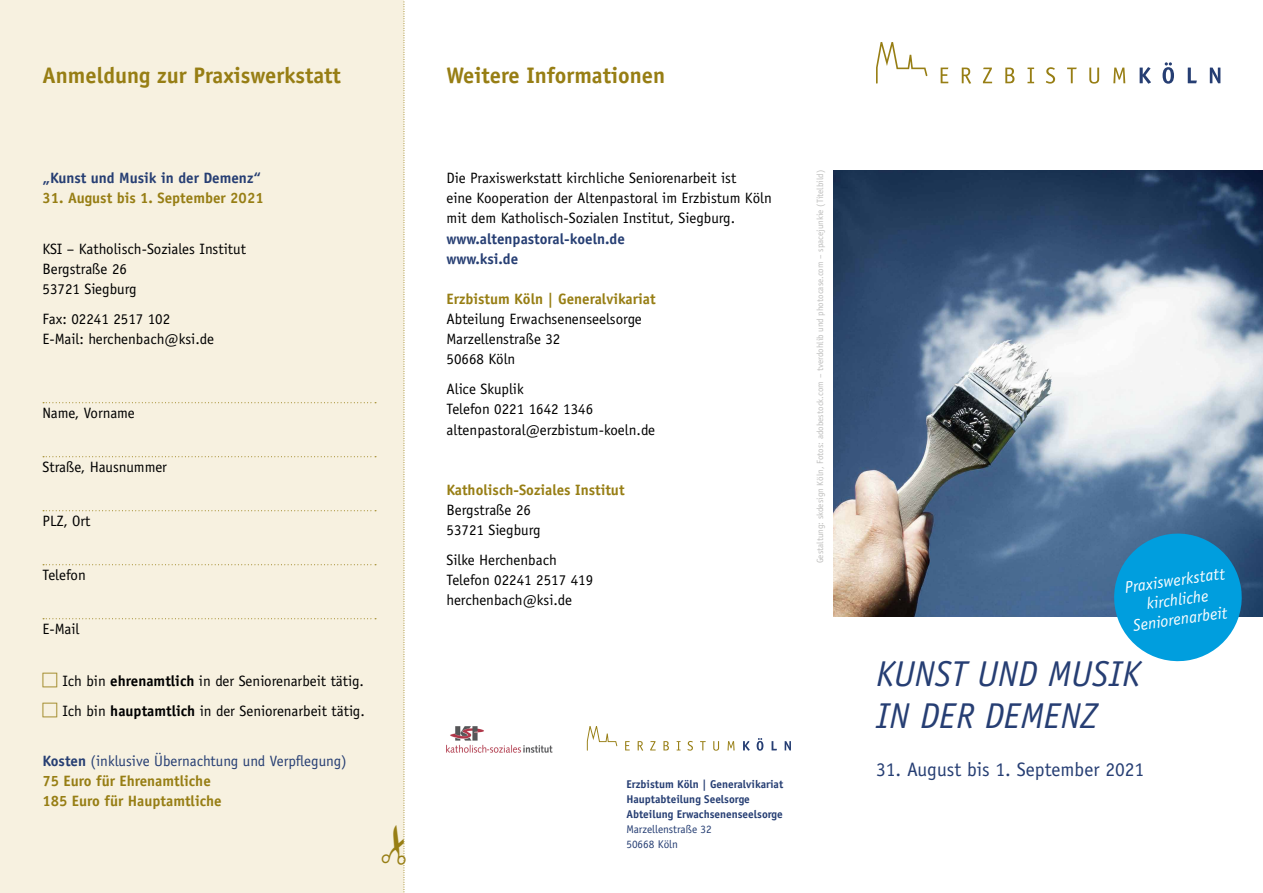
<style>
.page{position:relative;width:1263px;height:893px;background:#fff}
.page>*{position:absolute;margin:0;border:0;box-sizing:border-box;transform-origin:0 0}
.t1{font:italic 36px/42px "Officina Sans";color:#263e73}
.t2{font:700 22.5px "Officina Sans";color:#977e14}
.t3{font:19.5px "Officina Sans";color:#263e73}
.t4{font:italic 16.5px/19.5px "Officina Sans";color:#fff;text-align:center}
.t5{font:15px/20.1px "Officina Sans";color:#000}
.t6{font:700 15px/20.1px "Officina Sans";color:#977e14}
.t7{font:700 15px/20.1px "Officina Sans";color:#263e73}
.t8{font:15px "Officina Sans";letter-spacing:-.02em;color:#000}
.t9{font:700 11.25px/15px "Officina Sans";color:#263e73}
.t10{font:11.25px/15px "Officina Sans";color:#263e73}
.t11{font:9px "Officina Sans";color:#bebebd}
.s1{font-weight:700}
.s2{color:#263e73}
.s3{font-weight:400;color:#263e73}
</style>
<div class="page">
<div style="left:0;top:0;width:404px;height:893px;background:#f7f1e0"></div>
<svg style="left:625px;top:741px;width:5px;height:9px"></svg>
<svg style="left:638px;top:741px;width:5px;height:10px"></svg>
<svg style="left:650px;top:741px;width:6px;height:9px"></svg>
<svg style="left:663px;top:741px;width:6px;height:9px"></svg>
<svg style="left:677px;top:741px;width:3px;height:9px"></svg>
<svg style="left:687px;top:741px;width:6px;height:10px"></svg>
<svg style="left:700px;top:741px;width:6px;height:9px"></svg>
<svg style="left:713px;top:741px;width:6px;height:10px"></svg>
<svg style="left:727px;top:741px;width:7px;height:9px"></svg>
<svg style="left:743px;top:741px;width:7px;height:10px"></svg>
<svg style="left:757px;top:738px;width:6px;height:13px"></svg>
<svg style="left:771px;top:741px;width:6px;height:9px"></svg>
<svg style="left:785px;top:741px;width:6px;height:9px"></svg>
<svg style="left:587px;top:726px;width:30px;height:25px"></svg>
<img style="left:833px;top:170px;width:430px;height:447px">
<svg style="left:941px;top:68px;width:7px;height:15px"></svg>
<svg style="left:962px;top:68px;width:9px;height:16px"></svg>
<svg style="left:983px;top:68px;width:9px;height:15px"></svg>
<svg style="left:1005px;top:68px;width:9px;height:15px"></svg>
<svg style="left:1027px;top:68px;width:7px;height:15px"></svg>
<svg style="left:1046px;top:67px;width:9px;height:17px"></svg>
<svg style="left:1067px;top:68px;width:10px;height:15px"></svg>
<svg style="left:1089px;top:68px;width:10px;height:16px"></svg>
<svg style="left:1113px;top:68px;width:12px;height:15px"></svg>
<svg style="left:1139px;top:67px;width:12px;height:17px"></svg>
<svg style="left:1162px;top:62px;width:12px;height:22px"></svg>
<svg style="left:1188px;top:68px;width:9px;height:15px"></svg>
<svg style="left:1210px;top:68px;width:10px;height:15px"></svg>
<svg style="left:876px;top:42px;width:51px;height:42px"></svg>
<svg style="left:1110px;top:529px;width:136px;height:133px;background:#2a9fd3"></svg>
<svg style="left:43px;top:402px;width:333px;height:1px"></svg>
<svg style="left:43px;top:456px;width:333px;height:1px"></svg>
<svg style="left:43px;top:510px;width:333px;height:1px"></svg>
<svg style="left:43px;top:564px;width:333px;height:1px"></svg>
<svg style="left:43px;top:618px;width:333px;height:1px"></svg>
<img style="left:447px;top:726px;width:106px;height:26px">
<svg style="left:403px;top:1px;width:2px;height:892px"></svg>
<h2 class="t2" style="left:43px;top:61px;width:300px">Anmeldung zur Praxiswerkstatt</h2>
<p class="t7" style="left:43px;top:168px;width:220px">„Kunst und Musik in der Demenz“</p>
<p class="t6" style="left:43px;top:188px;width:223px">31. August bis 1. September 2021</p>
<p class="t5" style="left:43px;top:238px;width:205px">KSI – Katholisch-Soziales Institut<br>Bergstraße 26<br>53721 Siegburg</p>
<p class="t5" style="left:43px;top:309px;width:173px">Fax: 02241 2517 102<br>E-Mail: herchenbach@ksi.de</p>
<p class="t8" style="left:43px;top:404px;width:94px">Name, Vorname</p>
<p class="t5" style="left:43px;top:457px;width:126px">Straße, Hausnummer</p>
<p class="t5" style="left:43px;top:511px;width:50px">PLZ, Ort</p>
<p class="t5" style="left:43px;top:565px;width:45px">Telefon</p>
<p class="t5" style="left:43px;top:619px;width:38px">E-Mail</p>
<p class="t5" style="left:63px;top:666px;width:304px;line-height:30.2px">Ich bin <span class="s1">ehrenamtlich</span> in der Seniorenarbeit tätig.<br>Ich bin <span class="s1">hauptamtlich</span> in der Seniorenarbeit tätig.</p>
<p class="t6" style="left:43px;top:751px;width:306px"><span class="s2">Kosten</span> <span class="s3">(inklusive Übernachtung und Verpflegung)<br></span>75 Euro für Ehrenamtliche<br>185 Euro für Hauptamtliche</p>
<h2 class="t2" style="left:446px;top:61px;width:220px">Weitere Informationen</h2>
<p class="t5" style="left:446px;top:168px;width:327px">Die Praxiswerkstatt kirchliche Seniorenarbeit ist<br>eine Kooperation der Altenpastoral im Erzbistum Köln mit dem Katholisch-Sozialen Institut, Siegburg.</p>
<p class="t7" style="left:446px;top:228px;width:180px">www.altenpastoral-koeln.de www.ksi.de</p>
<p class="t6" style="left:446px;top:288px;width:211px">Erzbistum Köln | Generalvikariat</p>
<p class="t5" style="left:446px;top:309px;width:197px">Abteilung Erwachsenenseelsorge<br>Marzellenstraße 32<br>50668 Köln</p>
<p class="t5" style="left:446px;top:379px;width:210px">Alice Skuplik<br>Telefon 0221 1642 1346 altenpastoral@erzbistum-koeln.de</p>
<p class="t6" style="left:446px;top:479px;width:180px">Katholisch-Soziales Institut</p>
<p class="t5" style="left:446px;top:500px;width:96px">Bergstraße 26<br>53721 Siegburg</p>
<p class="t5" style="left:446px;top:550px;width:148px">Silke Herchenbach<br>Telefon 02241 2517 419 herchenbach@ksi.de</p>
<p class="t11" style="left:815px;top:563px;width:395px;rotate:-90deg">Gestaltung: skdesign Köln, Fotos: adobestock.com – tverdohlib und photocase.com – spacejunkie (Titelbild)</p>
<p class="t9" style="left:626px;top:776px;width:158px">Erzbistum Köln | Generalvikariat<br>Hauptabteilung Seelsorge<br>Abteilung Erwachsenenseelsorge</p>
<p class="t10" style="left:626px;top:822px;width:87px">Marzellenstraße 32<br>50668 Köln</p>
<p class="t4" style="left:1123px;top:578px;width:103px;rotate:-8deg">Praxiswerkstatt kirchliche<br>Seniorenarbeit</p>
<h1 class="t1" style="left:876px;top:653px;width:265px">KUNST UND MUSIK<br>IN DER DEMENZ</h1>
<h3 class="t3" style="left:876px;top:758px;width:270px">31. August bis 1. September 2021</h3>
</div>
